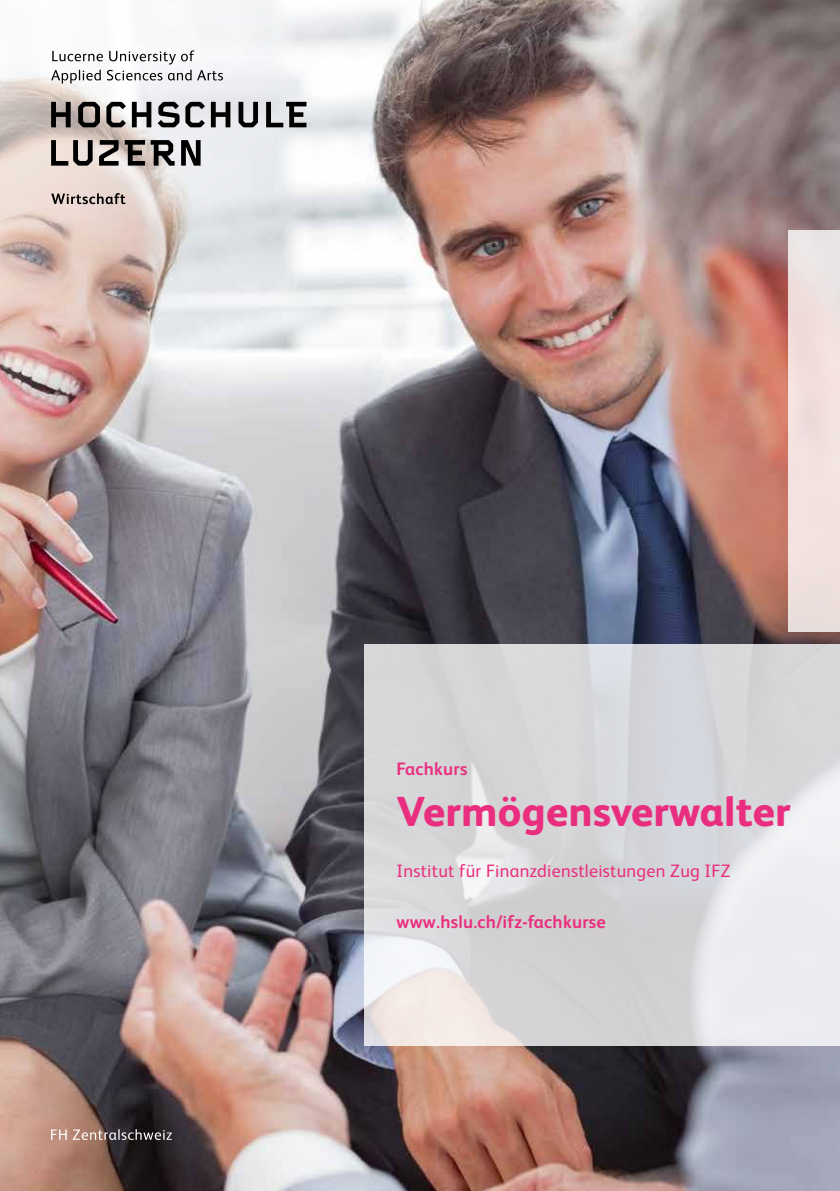
<style>
.page{position:relative;width:840px;height:1191px;background:#fff}
.page>*{position:absolute;margin:0;border:0;box-sizing:border-box;transform-origin:0 0}
.t1{font:800 42px "FS Albert";letter-spacing:.005em;color:#ea2e7f}
.t2{font:18px "FS Albert";letter-spacing:.015em;color:#ea2e7f}
.t3{font:700 18px "FS Albert";letter-spacing:.015em;color:#ea2e7f}
</style>
<div class="page">
<img style="left:0;top:0;width:839px;height:1191px">
<img style="left:0;top:0;width:601px;height:619px">
<svg style="left:51px;top:140px;width:42px;height:26px"></svg>
<svg style="left:181px;top:140px;width:19px;height:26px"></svg>
<svg style="left:99px;top:140px;width:19px;height:26px"></svg>
<svg style="left:125px;top:140px;width:49px;height:26px"></svg>
<svg style="left:51px;top:102px;width:20px;height:25px"></svg>
<svg style="left:78px;top:102px;width:22px;height:25px"></svg>
<svg style="left:106px;top:102px;width:20px;height:25px"></svg>
<svg style="left:132px;top:102px;width:19px;height:25px"></svg>
<svg style="left:185px;top:102px;width:20px;height:25px"></svg>
<svg style="left:211px;top:102px;width:19px;height:25px"></svg>
<svg style="left:238px;top:102px;width:20px;height:25px"></svg>
<svg style="left:158px;top:102px;width:21px;height:25px"></svg>
<svg style="left:266px;top:102px;width:40px;height:25px"></svg>
<svg style="left:52px;top:50px;width:142px;height:14px"></svg>
<svg style="left:51px;top:70px;width:172px;height:14px"></svg>
<svg style="left:51px;top:193px;width:74px;height:11px"></svg>
<svg style="left:51px;top:1129px;width:121px;height:11px"></svg>
<svg style="left:365px;top:644px;width:474px;height:402px;background:#dbdbdd"></svg>
<div style="left:788px;top:230px;width:51px;height:401px;background:#f1e2df"></div>
<p class="t3" style="left:396px;top:757px;width:72px">Fachkurs</p>
<h1 class="t1" style="left:396px;top:781px;width:395px">Vermögensverwalter</h1>
<p class="t2" style="left:396px;top:859px;width:335px">Institut für Finanzdienstleistungen Zug IFZ</p>
<p class="t3" style="left:396px;top:910px;width:211px">www.hslu.ch/ifz-fachkurse</p>
</div>
